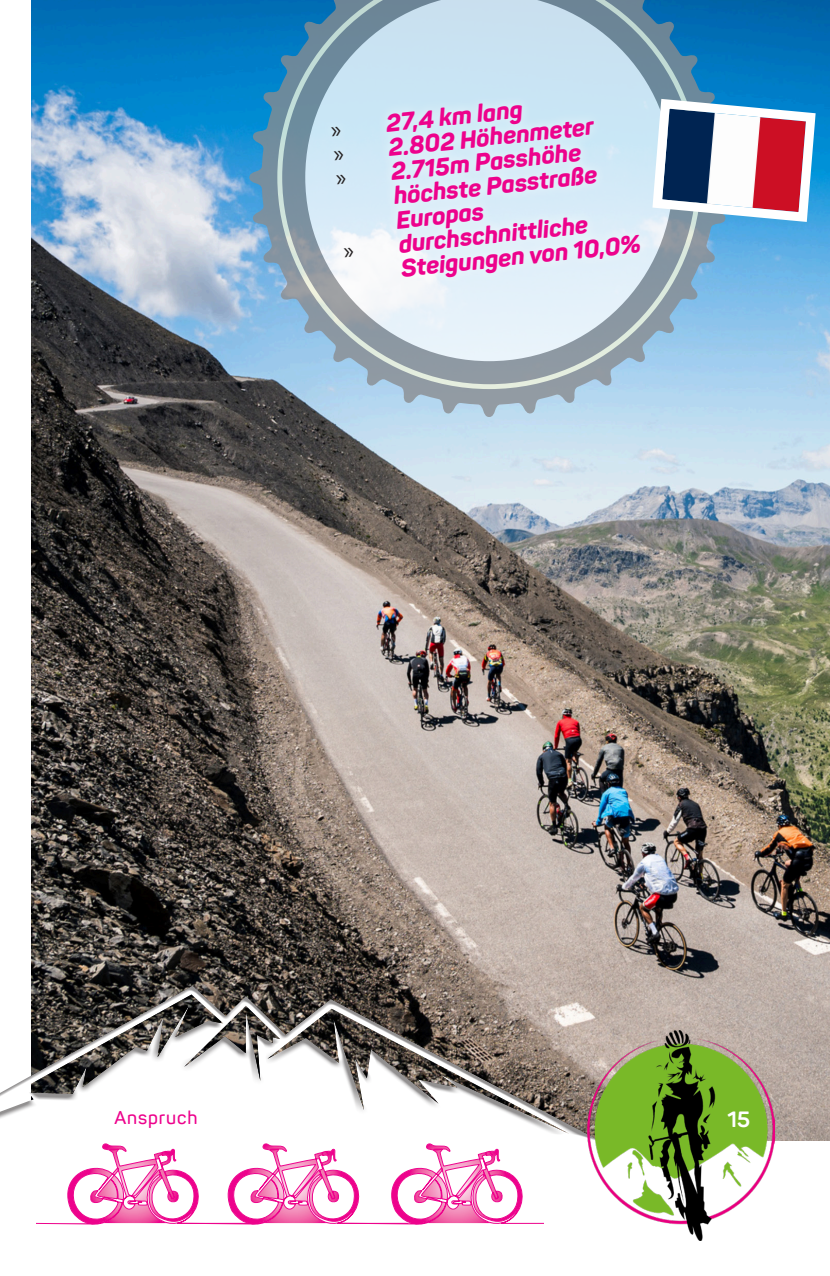
<style>
.page{position:relative;width:830px;height:1276px;background:#fff}
.page>*{position:absolute;margin:0;border:0;box-sizing:border-box;transform-origin:0 0}
.t1{font:italic 800 24.3px "Panton";color:#ed028c}
.t2{font:700 21.82px "Panton";color:#fff}
.t3{font:600 18.22px "Panton";letter-spacing:.05em;color:#ed028c}
.s1{font-family:"Myriad Pro";font-weight:400;font-style:normal;color:#231f20}
</style>
<div class="page">
<img style="left:32px;top:0;width:797px;height:1140px">
<svg style="left:0;top:984px;width:604px;height:156px"></svg>
<img style="left:587px;top:1030px;width:186px;height:210px">
<svg style="left:249px;top:0;width:479px;height:417px"></svg>
<svg style="left:277px;top:0;width:423px;height:389px"></svg>
<svg style="left:305px;top:0;width:367px;height:361px"></svg>
<svg style="left:319px;top:77px;width:333px;height:223px;fill:#daedf8"></svg>
<svg style="left:647px;top:94px;width:173px;height:133px"></svg>
<svg style="left:37px;top:1143px;width:506px;height:82px"></svg>
<p class="t1" style="left:330px;top:120px;width:194px;rotate:-6deg"><span class="s1">»</span> 27,4 km lang</p>
<p class="t1" style="left:332px;top:144px;width:263px;rotate:-6deg"><span class="s1">»</span> 2.802 Höhenmeter</p>
<p class="t1" style="left:335px;top:168px;width:248px;rotate:-6deg"><span class="s1">»</span> 2.715m Passhöhe</p>
<p class="t1" style="left:392px;top:186px;width:206px;rotate:-6deg">höchste Passtraße</p>
<p class="t1" style="left:395px;top:210px;width:90px;rotate:-6deg">Europas</p>
<p class="t1" style="left:342px;top:240px;width:247px;rotate:-6deg"><span class="s1">»</span> durchschnittliche</p>
<p class="t1" style="left:400px;top:259px;width:242px;rotate:-6deg">Steigungen von 10,0%</p>
<p class="t3" style="left:114px;top:1110px;width:85px">Anspruch</p>
<p class="t2" style="left:727px;top:1107px;width:24px">15</p>
</div>
